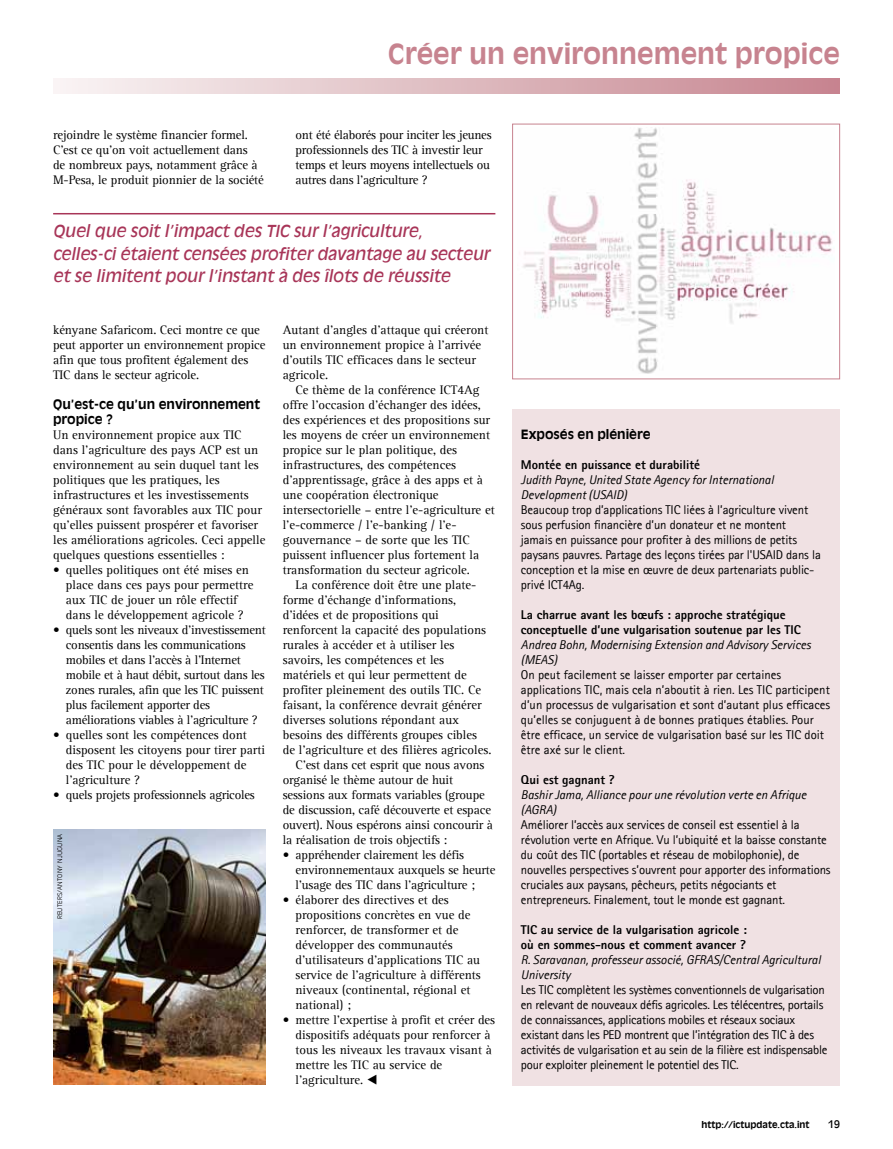
<style>
.page{position:relative;width:893px;height:1149px;background:#fff}
.page>*{position:absolute;margin:0;border:0;box-sizing:border-box;transform-origin:0 0}
.t1{font:700 27px "Antique Olive LT";color:#c7838f}
.t2{font:italic 16.5px/22.5px "Antique Olive LT";letter-spacing:-.01em;color:#a83558}
.t3{font:12.75px/15px "Agfa Rotis Serif";color:#000}
.t4{font:12.75px/15px "Agfa Rotis Sans Serif";letter-spacing:-.01em;color:#000}
.t5{font:12.75px/15px "Agfa Rotis Serif";letter-spacing:-.02em;color:#000}
.t6{font:italic 12.75px/15px "Agfa Rotis Sans Serif";color:#000}
.t7{font:800 12.75px/15px "Agfa Rotis Sans Serif";color:#000}
.t8{font:700 12.75px/15px "Antique Olive LT";color:#000}
.t9{font:10.5px "Antique Olive LT";color:#000}
.t10{font:700 9px "Antique Olive LT";color:#000}
.t11{font:300 6.3px "Antique Olive LT";letter-spacing:.03em;color:#000}
</style>
<div class="page">
<svg style="left:53px;top:79px;width:787px;height:15px;background:#dfbcc1"></svg>
<div style="left:512px;top:409px;width:328px;height:675px;background:#f0e1e3"></div>
<hr style="left:53px;top:213px;width:442px;height:1px;background:#a83558">
<img style="left:523px;top:128px;width:310px;height:246px">
<div style="left:512px;top:124px;width:328px;height:255px;border:1px solid #c7838f"></div>
<img style="left:53px;top:829px;width:213px;height:255px">
<p class="t3" style="left:53px;top:127px;width:212px">rejoindre le système financier formel.<br>C’est ce qu’on voit actuellement dans<br>de nombreux pays, notamment grâce à M-Pesa, le produit pionnier de la société</p>
<h1 class="t1" style="left:388px;top:37px;width:453px">Créer un environnement propice</h1>
<p class="t5" style="left:295px;top:127px;width:198px">ont été élaborés pour inciter les jeunes professionnels des TIC à investir leur temps et leurs moyens intellectuels ou autres dans l’agriculture ?</p>
<p class="t2" style="left:53px;top:220px;width:438px">Quel que soit l’impact des TIC sur l’agriculture,<br>celles-ci étaient censées profiter davantage au secteur et se limitent pour l’instant à des îlots de réussite</p>
<p class="t3" style="left:53px;top:322px;width:214px">kényane Safaricom. Ceci montre ce que peut apporter un environnement propice afin que tous profitent également des TIC dans le secteur agricole.</p>
<p class="t8" style="left:53px;top:397px;width:208px">Qu’est-ce qu’un environnement propice ?</p>
<p class="t3" style="left:53px;top:427px;width:214px">Un environnement propice aux TIC dans l’agriculture des pays ACP est un environnement au sein duquel tant les politiques que les pratiques, les infrastructures et les investissements généraux sont favorables aux TIC pour qu’elles puissent prospérer et favoriser les améliorations agricoles. Ceci appelle quelques questions essentielles :</p>
<p class="t3" style="left:66px;top:562px;width:189px;text-indent:-13px">• quelles politiques ont été mises en place dans ces pays pour permettre aux TIC de jouer un rôle effectif dans le développement agricole ?</p>
<p class="t5" style="left:66px;top:622px;width:201px;text-indent:-13px">• quels sont les niveaux d’investissement consentis dans les communications mobiles et dans l’accès à l’Internet mobile et à haut débit, surtout dans les zones rurales, afin que les TIC puissent plus facilement apporter des améliorations viables à l’agriculture ?</p>
<p class="t3" style="left:66px;top:727px;width:201px;text-indent:-13px">• quelles sont les compétences dont disposent les citoyens pour tirer parti des TIC pour le développement de l’agriculture ?</p>
<p class="t5" style="left:53px;top:787px;width:203px">• quels projets professionnels agricoles</p>
<p class="t11" style="left:56px;top:919px;width:86px;rotate:-90deg">Reuters/Antony Njuguna</p>
<p class="t3" style="left:283px;top:322px;width:207px">Autant d’angles d’attaque qui créeront un environnement propice à l’arrivée d’outils TIC efficaces dans le secteur agricole.</p>
<p class="t3" style="left:283px;top:382px;width:214px;text-indent:13px">Ce thème de la conférence ICT4Ag offre l’occasion d’échanger des idées, des expériences et des propositions sur les moyens de créer un environnement propice sur le plan politique, des infrastructures, des compétences d’apprentissage, grâce à des apps et à une coopération électronique intersectorielle – entre l’e-agriculture et l’e-commerce / l’e-banking / l’e&shy;gouvernance – de sorte que les TIC puissent influencer plus fortement la transformation du secteur agricole.</p>
<p class="t3" style="left:295px;top:577px;width:182px">La conférence doit être une plate-</p>
<p class="t3" style="left:283px;top:592px;width:175px">forme d’échange d’informations,</p>
<p class="t3" style="left:283px;top:607px;width:157px">d’idées et de propositions qui</p>
<p class="t3" style="left:283px;top:622px;width:205px">renforcent la capacité des populations</p>
<p class="t3" style="left:283px;top:637px;width:173px">rurales à accéder et à utiliser les</p>
<p class="t3" style="left:283px;top:652px;width:163px">savoirs, les compétences et les</p>
<p class="t3" style="left:283px;top:667px;width:186px">matériels et qui leur permettent de</p>
<p class="t3" style="left:283px;top:682px;width:200px">profiter pleinement des outils TIC. Ce</p>
<p class="t3" style="left:283px;top:697px;width:200px">faisant, la conférence devrait générer</p>
<p class="t3" style="left:283px;top:712px;width:178px">diverses solutions répondant aux</p>
<p class="t3" style="left:283px;top:727px;width:196px">besoins des différents groupes cibles</p>
<p class="t3" style="left:283px;top:742px;width:210px">de l’agriculture et des filières agricoles.</p>
<p class="t3" style="left:295px;top:757px;width:190px">C’est dans cet esprit que nous avons</p>
<p class="t3" style="left:283px;top:772px;width:172px">organisé le thème autour de huit</p>
<p class="t3" style="left:283px;top:787px;width:204px">sessions aux formats variables (groupe</p>
<p class="t3" style="left:283px;top:802px;width:210px">de discussion, café découverte et espace</p>
<p class="t3" style="left:283px;top:817px;width:212px">ouvert). Nous espérons ainsi concourir à</p>
<p class="t3" style="left:283px;top:832px;width:166px">la réalisation de trois objectifs :</p>
<p class="t3" style="left:295px;top:847px;width:201px;text-indent:-13px">• appréhender clairement les défis environnementaux auxquels se heurte l’usage des TIC dans l’agriculture ;</p>
<p class="t3" style="left:295px;top:892px;width:187px;text-indent:-13px">• élaborer des directives et des propositions concrètes en vue de renforcer, de transformer et de développer des communautés d’utilisateurs d’applications TIC au service de l’agriculture à différents niveaux (continental, régional et national) ;</p>
<p class="t3" style="left:295px;top:1012px;width:201px;text-indent:-13px">• mettre l’expertise à profit et créer des dispositifs adéquats pour renforcer à tous les niveaux les travaux visant à mettre les TIC au service de l’agriculture. ◀</p>
<p class="t8" style="left:521px;top:427px;width:131px">Exposés en plénière</p>
<p class="t7" style="left:521px;top:457px;width:181px">Montée en puissance et durabilité</p>
<p class="t6" style="left:521px;top:472px;width:254px">Judith Payne, United State Agency for International<br>Development (USAID)</p>
<p class="t4" style="left:521px;top:502px;width:301px">Beaucoup trop d’applications TIC liées à l’agriculture vivent sous perfusion financière d’un donateur et ne montent<br>jamais en puissance pour profiter à des millions de petits paysans pauvres. Partage des leçons tirées par l'USAID dans la conception et la mise en œuvre de deux partenariats public&shy;privé ICT4Ag.</p>
<p class="t7" style="left:521px;top:607px;width:281px">La charrue avant les bœufs : approche stratégique conceptuelle d’une vulgarisation soutenue par les TIC</p>
<p class="t6" style="left:521px;top:637px;width:291px">Andrea Bohn, Modernising Extension and Advisory Services (MEAS)</p>
<p class="t4" style="left:521px;top:667px;width:311px">On peut facilement se laisser emporter par certaines applications TIC, mais cela n’aboutit à rien. Les TIC participent d’un processus de vulgarisation et sont d’autant plus efficaces qu’elles se conjuguent à de bonnes pratiques établies. Pour être efficace, un service de vulgarisation basé sur les TIC doit être axé sur le client.</p>
<p class="t7" style="left:521px;top:772px;width:95px">Qui est gagnant ?</p>
<p class="t6" style="left:521px;top:787px;width:287px">Bashir Jama, Alliance pour une révolution verte en Afrique (AGRA)</p>
<p class="t4" style="left:521px;top:817px;width:311px">Améliorer l’accès aux services de conseil est essentiel à la révolution verte en Afrique. Vu l’ubiquité et la baisse constante du coût des TIC (portables et réseau de mobilophonie), de nouvelles perspectives s’ouvrent pour apporter des informations cruciales aux paysans, pêcheurs, petits négociants et entrepreneurs. Finalement, tout le monde est gagnant.</p>
<p class="t7" style="left:521px;top:922px;width:227px">TIC au service de la vulgarisation agricole : où en sommes-nous et comment avancer ?</p>
<p class="t6" style="left:521px;top:952px;width:301px">R. Saravanan, professeur associé, GFRAS/Central Agricultural<br>University</p>
<p class="t4" style="left:521px;top:982px;width:308px">Les TIC complètent les systèmes conventionnels de vulgarisation en relevant de nouveaux défis agricoles. Les télécentres, portails de connaissances, applications mobiles et réseaux sociaux existant dans les PED montrent que l’intégration des TIC à des activités de vulgarisation et au sein de la filière est indispensable pour exploiter pleinement le potentiel des TIC.</p>
<p class="t10" style="left:702px;top:1118px;width:110px">http://ictupdate.cta.int</p>
<p class="t9" style="left:828px;top:1117px;width:13px">19</p>
</div>
